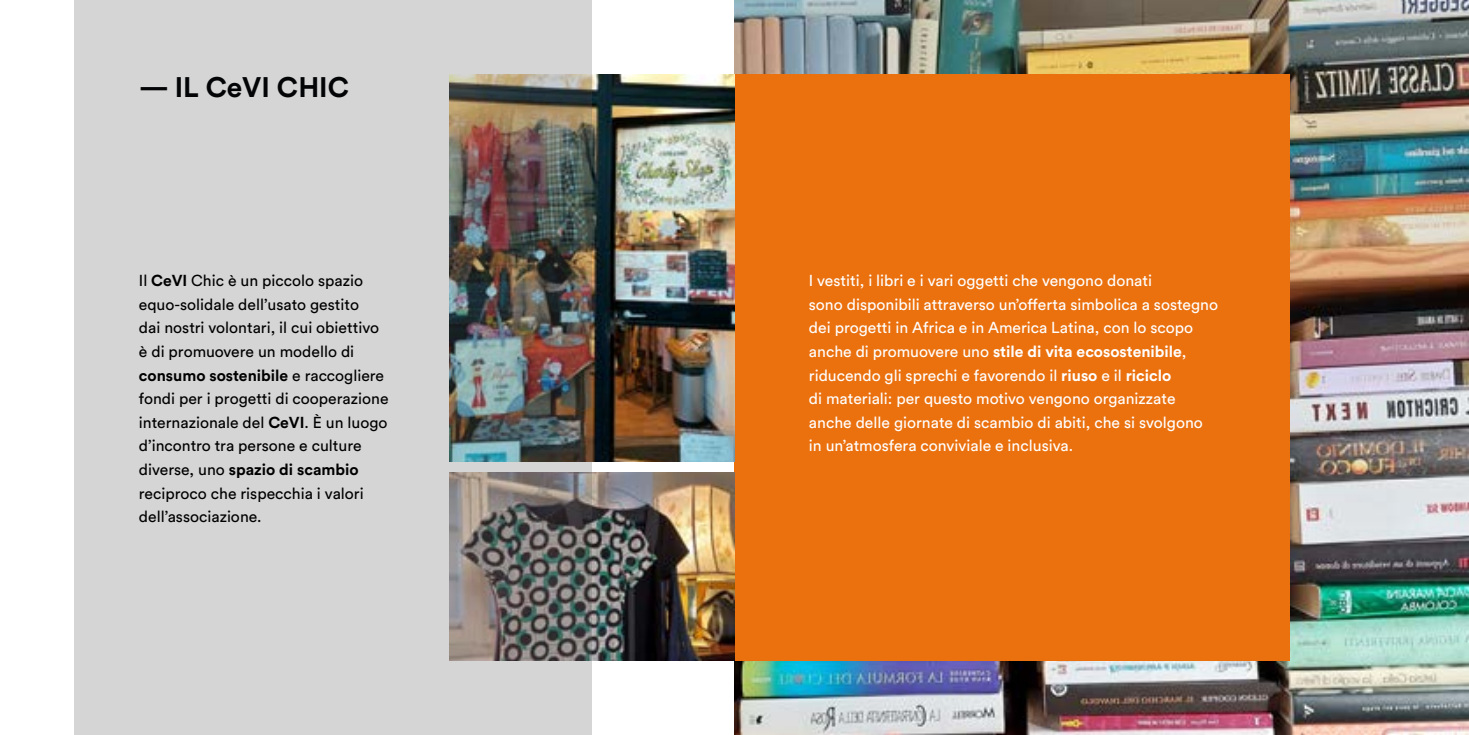
<style>
.page{position:relative;width:1469px;height:735px;background:#fff}
.page>*{position:absolute;margin:0;border:0;box-sizing:border-box;transform-origin:0 0}
.t1{font:700 28px "Circular Std";color:#030405}
.t2{font:15.75px/23.6px "Circular Std";color:#fff}
.t3{font:15.75px/23.6px "Circular Std";color:#000}
.s1{font-weight:700}
</style>
<div class="page">
<img style="left:734px;top:0;width:734px;height:734px">
<div style="left:734px;top:74px;width:556px;height:586px;background:#eb710f"></div>
<img style="left:592px;top:74px;width:142px;height:387px">
<img style="left:592px;top:472px;width:142px;height:188px">
<img style="left:74px;top:0;width:518px;height:734px">
<h1 class="t1" style="left:139px;top:69px;width:212px">— IL CeVI CHIC</h1>
<p class="t3" style="left:139px;top:268px;width:251px">Il <span class="s1">CeVI</span> Chic è un piccolo spazio equo-solidale dell’usato gestito<br>dai nostri volontari, il cui obiettivo è di promuovere un modello di <span class="s1">consumo sostenibile</span> e raccogliere fondi per i progetti di cooperazione internazionale del <span class="s1">CeVI</span>. È un luogo d’incontro tra persone e culture diverse, uno <span class="s1">spazio di scambio </span>reciproco che rispecchia i valori dell’associazione.</p>
<p class="t2" style="left:809px;top:268px;width:411px">I vestiti, i libri e i vari oggetti che vengono donati<br>sono disponibili attraverso un’offerta simbolica a sostegno dei progetti in Africa e in America Latina, con lo scopo anche di promuovere uno <span class="s1">stile di vita ecosostenibile</span>, riducendo gli sprechi e favorendo il <span class="s1">riuso</span> e il <span class="s1">riciclo<br></span>di materiali: per questo motivo vengono organizzate anche delle giornate di scambio di abiti, che si svolgono in un’atmosfera conviviale e inclusiva.</p>
</div>
